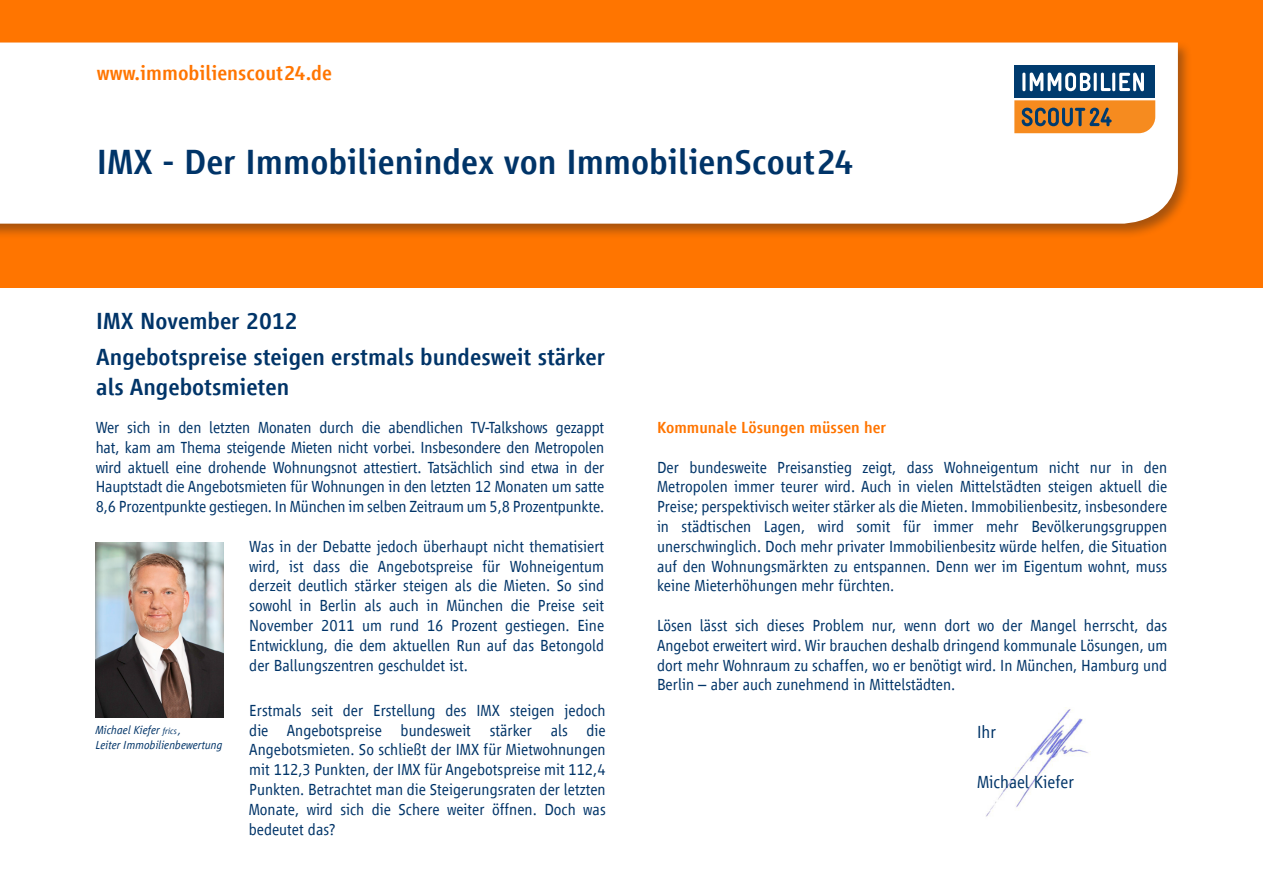
<style>
.page{position:relative;width:1263px;height:893px;background:#fff}
.page>*{position:absolute;margin:0;border:0;box-sizing:border-box;transform-origin:0 0}
.t1{font:500 36px "Scout Vialog";color:#003468}
.t2{font:500 24px/30px "Scout Vialog";color:#003468}
.t3{font:500 21px "Scout Vialog";color:#ff7500}
.t4{font:300 18px "Scout Vialog";color:#003468}
.Absatzformat_1{font:300 16.5px/19.8px "Scout Vialog";color:#003468;text-align:justify}
.Absatzformat_1-2{font:500 16.5px "Scout Vialog";color:#ff7500}
.t5{font:italic 300 12px "Scout Vialog";color:#003468}
.t6{font:italic 300 9px "Scout Vialog";color:#003468}
.s1{font-size:12px}
</style>
<div class="page">
<div style="left:0;top:0;width:1263px;height:287px;background:#ff7500"></div>
<div style="left:0;top:40px;width:1192px;height:200px;background:#231f20;opacity:.4"></div>
<div style="left:0;top:43px;width:1178px;height:181px;background:#fff"></div>
<div style="left:1014px;top:94px;width:141px;height:9px;background:#fff"></div>
<div style="left:1014px;top:65px;width:141px;height:33px;background:#003b6e"></div>
<svg style="left:1014px;top:100px;width:141px;height:33px"></svg>
<hr style="left:1022px;top:73px;width:3px;height:18px;background:#fff;border-radius:2px">
<svg style="left:1030px;top:73px;width:60px;height:18px"></svg>
<hr style="left:1094px;top:73px;width:3px;height:18px;background:#fff;border-radius:2px">
<svg style="left:1101px;top:73px;width:10px;height:18px"></svg>
<hr style="left:1112px;top:73px;width:3px;height:18px;background:#fff;border-radius:2px">
<svg style="left:1119px;top:73px;width:25px;height:18px"></svg>
<img style="left:986px;top:707px;width:103px;height:110px">
<img style="left:96px;top:542px;width:127px;height:175px">
<p class="t3" style="left:97px;top:62px;width:237px">www.immobilienscout24.de</p>
<p class="t1" style="left:97px;top:142px;width:758px">IMX - Der Immobilienindex von ImmobilienScout24</p>
<p class="t2" style="left:96px;top:306px;width:203px">IMX November 2012</p>
<p class="t2" style="left:96px;top:342px;width:510px">Angebotspreise steigen erstmals bundesweit stärker als Angebotsmieten</p>
<p class="Absatzformat_1-2" style="left:657px;top:418px;width:231px">Kommunale Lösungen müssen her</p>
<p class="Absatzformat_1" style="left:657px;top:457px;width:512px">Der bundesweite Preisanstieg zeigt, dass Wohneigentum nicht nur in den Metropolen immer teurer wird. Auch in vielen Mittelstädten steigen aktuell die Preise; perspektivisch weiter stärker als die Mieten. Immobilienbesitz, insbesondere in städtischen Lagen, wird somit für immer mehr Bevölkerungsgruppen unerschwinglich. Doch mehr privater Immobilienbesitz würde helfen, die Situation auf den Wohnungsmärkten zu entspannen. Denn wer im Eigentum wohnt, muss keine Mieterhöhungen mehr fürchten.</p>
<p class="Absatzformat_1" style="left:657px;top:616px;width:512px">Lösen lässt sich dieses Problem nur, wenn dort wo der Mangel herrscht, das Angebot erweitert wird. Wir brauchen deshalb dringend kommunale Lösungen, um dort mehr Wohnraum zu schaffen, wo er benötigt wird. In München, Hamburg und Berlin – aber auch zunehmend in Mittelstädten.</p>
<p class="Absatzformat_1" style="left:96px;top:418px;width:510px">Wer sich in den letzten Monaten durch die abendlichen TV-Talkshows gezappt hat, kam am Thema steigende Mieten nicht vorbei. Insbesondere den Metropolen wird aktuell eine drohende Wohnungsnot attestiert. Tatsächlich sind etwa in der Hauptstadt die Angebotsmieten für Wohnungen in den letzten 12 Monaten um satte 8,6 Prozentpunkte gestiegen. In München im selben Zeitraum um 5,8 Prozentpunkte.</p>
<p class="Absatzformat_1" style="left:249px;top:536px;width:356px">Was in der Debatte jedoch überhaupt nicht thematisiert wird, ist dass die Angebotspreise für Wohneigentum derzeit deutlich stärker steigen als die Mieten. So sind sowohl in Berlin als auch in München die Preise seit November 2011 um rund 16 Prozent gestiegen. Eine Entwicklung, die dem aktuellen Run auf das Betongold der Ballungszentren geschuldet ist.</p>
<p class="Absatzformat_1" style="left:249px;top:700px;width:358px">Erstmals seit der Erstellung des IMX steigen jedoch die Angebotspreise bundesweit stärker als die Angebotsmieten. So schließt der IMX für Mietwohnungen mit 112,3 Punkten, der IMX für Angebotspreise mit 112,4<br>Punkten. Betrachtet man die Steigerungsraten der letzten Monate, wird sich die Schere weiter öffnen. Doch was bedeutet das?</p>
<p class="t5" style="left:96px;top:723px;width:66px">Michael Kiefer</p>
<p class="t4" style="left:977px;top:722px;width:21px">Ihr</p>
<p class="t6" style="left:163px;top:726px;width:20px">frics <span class="s1">,</span></p>
<p class="t5" style="left:96px;top:738px;width:128px">Leiter Immobilienbewertung</p>
<p class="t4" style="left:977px;top:772px;width:99px">Michael Kiefer</p>
</div>
